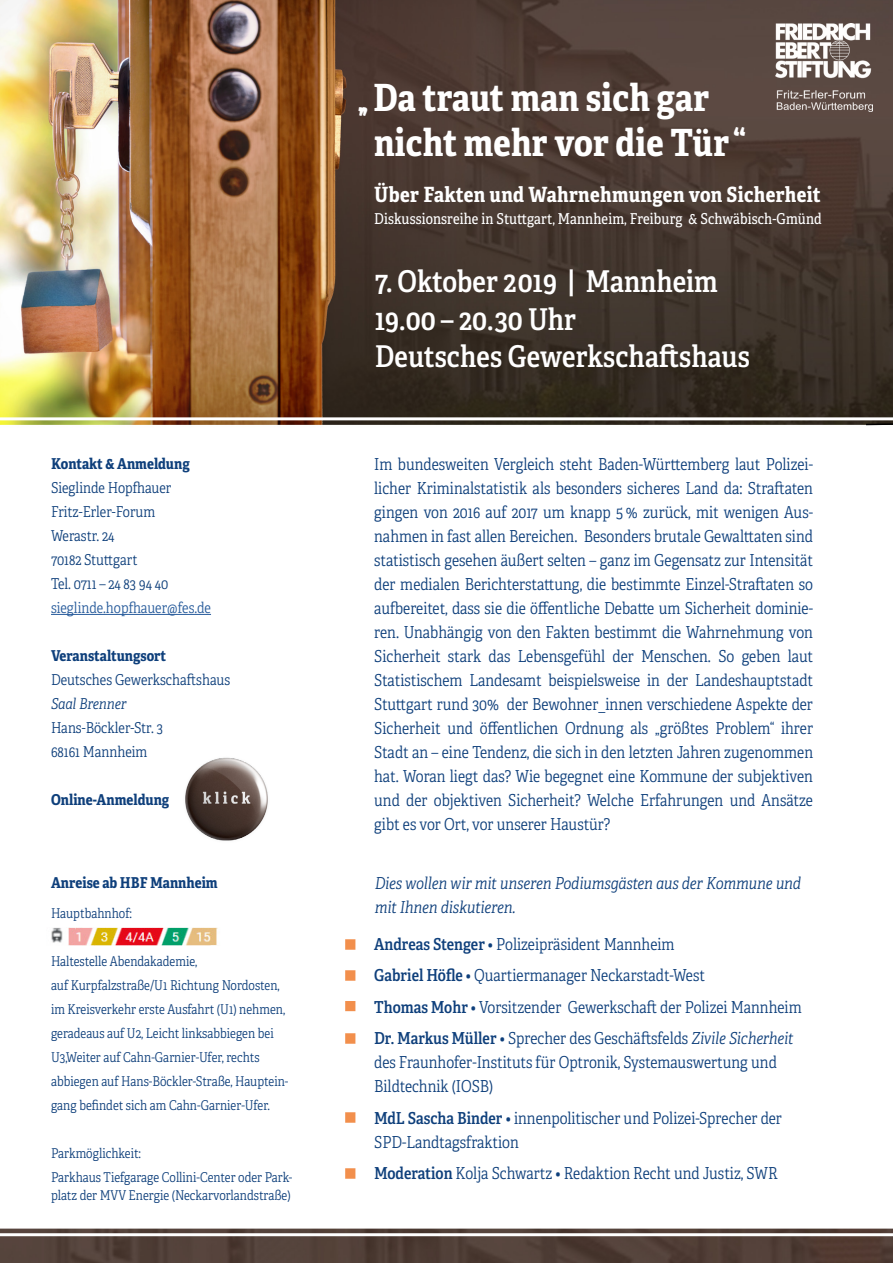
<style>
.page{position:relative;width:893px;height:1263px;background:#fff}
.page>*{position:absolute;margin:0;border:0;box-sizing:border-box;transform-origin:0 0}
.t1{font:700 37.5px/45px "Adelle Condensed";letter-spacing:.005em;color:#fff}
.t2{font:30px/37.5px "Adelle Condensed Sb";color:#fff}
.t3{font:700 21px "Adelle Condensed";letter-spacing:.015em;color:#fff}
.t4{font:16.5px/24px "Adelle Condensed Lt";color:#0e3f7b}
.t5{font:italic 16.5px/24px "Adelle Condensed Lt";color:#0e3f7b}
.t6{font:15px/24px "Adelle Condensed Lt";color:#0e3f7b}
.t7{font:700 15px "Adelle Condensed";color:#0e3f7b}
.t8{font:15px "Adelle Condensed";letter-spacing:.01em;color:#fff}
.t9{font:15px "Adelle Condensed Lt";color:#275b9b}
.t10{font:italic 15px "Adelle Condensed Lt";color:#0e3f7b}
.t11{font:13.5px/24px "Adelle Condensed Lt";color:#0e3f7b}
.s1{font-family:"Adelle Condensed Sb"}
.s2{font-style:italic}
</style>
<div class="page">
<img style="left:0;top:0;width:893px;height:1263px">
<hr style="left:51px;top:614px;width:160px;height:1px;background:#275b9b">
<img style="left:327px;top:964px;width:36px;height:28px">
<img style="left:775px;top:23px;width:97px;height:88px">
<svg style="left:864px;top:421px;width:29px;height:5px"></svg>
<img style="left:327px;top:995px;width:36px;height:28px">
<img style="left:327px;top:933px;width:36px;height:29px">
<img style="left:327px;top:1027px;width:36px;height:29px">
<img style="left:327px;top:1106px;width:36px;height:29px">
<hr style="left:0;top:417px;width:893px;height:3px;background:#fff">
<hr style="left:0;top:1233px;width:893px;height:3px;background:#fff">
<img style="left:47px;top:927px;width:173px;height:19px">
<img style="left:327px;top:1162px;width:36px;height:29px">
<img style="left:143px;top:734px;width:176px;height:189px">
<p class="t7" style="left:51px;top:452px;width:140px">Kontakt &amp; Anmeldung</p>
<p class="t6" style="left:51px;top:475px;width:122px">Sieglinde Hopfhauer<br>Fritz-Erler-Forum<br>Werastr. 24<br>70182 Stuttgart<br>Tel. 0711 – 24 83 94 40</p>
<p class="t9" style="left:51px;top:597px;width:162px">sieglinde.hopfhauer@fes.de</p>
<p class="t7" style="left:51px;top:644px;width:117px">Veranstaltungsort</p>
<p class="t6" style="left:51px;top:667px;width:181px">Deutsches Gewerkschaftshaus</p>
<p class="t10" style="left:51px;top:693px;width:77px">Saal Brenner</p>
<p class="t6" style="left:51px;top:715px;width:113px">Hans-Böckler-Str. 3<br>68161 Mannheim</p>
<p class="t7" style="left:51px;top:788px;width:120px">Online-Anmeldung</p>
<p class="t7" style="left:51px;top:872px;width:168px">Anreise ab HBF Mannheim</p>
<p class="t11" style="left:51px;top:901px;width:82px">Hauptbahnhof:</p>
<p class="t11" style="left:51px;top:949px;width:239px">Haltestelle Abendakademie,<br>auf Kurpfalzstraße/U1 Richtung Nordosten, im Kreisverkehr erste Ausfahrt (U1) nehmen, geradeaus auf U2, Leicht linksabbiegen bei U3,Weiter auf Cahn-Garnier-Ufer, rechts abbiegen auf Hans-Böckler-Straße, Hauptein&shy;gang befindet sich am Cahn-Garnier-Ufer.</p>
<p class="t11" style="left:51px;top:1141px;width:243px">Parkmöglichkeit:<br>Parkhaus Tiefgarage Collini-Center oder Park-</p>
<p class="t11" style="left:51px;top:1183px;width:241px">platz der MVV Energie (Neckarvorlandstraße)</p>
<h1 class="t1" style="left:374px;top:74px;width:374px;text-indent:-18px">„ Da traut man sich gar nicht mehr vor die Tür “</h1>
<p class="t3" style="left:374px;top:179px;width:448px">Über Fakten und Wahrnehmungen von Sicherheit</p>
<p class="t8" style="left:374px;top:207px;width:449px">Diskussionsreihe in Stuttgart, Mannheim, Freiburg &amp; Schwäbisch-Gmünd</p>
<h2 class="t2" style="left:375px;top:262px;width:377px">7. Oktober 2019 | Mannheim<br>19.00 – 20.30 Uhr<br>Deutsches Gewerkschaftshaus</h2>
<p class="t4" style="left:374px;top:451px;width:440px;text-align:justify">Im bundesweiten Vergleich steht Baden-Württemberg laut Polizei&shy;licher Kriminalstatistik als besonders sicheres Land da: Straftaten gingen von 2016 auf 2017 um knapp 5 % zurück, mit wenigen Aus&shy;nahmen in fast allen Bereichen. Besonders brutale Gewalttaten sind statistisch gesehen äußert selten – ganz im Gegensatz zur Intensität der medialen Berichterstattung, die bestimmte Einzel-Straftaten so aufbereitet, dass sie die öffentliche Debatte um Sicherheit dominie&shy;ren. Unabhängig von den Fakten bestimmt die Wahrnehmung von Sicherheit stark das Lebensgefühl der Menschen. So geben laut Statistischem Landesamt beispielsweise in der Landeshauptstadt Stuttgart rund 30% der Bewohner_innen verschiedene Aspekte der Sicherheit und öffentlichen Ordnung als „größtes Problem“ ihrer Stadt an – eine Tendenz, die sich in den letzten Jahren zugenommen hat. Woran liegt das? Wie begegnet eine Kommune der subjektiven und der objektiven Sicherheit? Welche Erfahrungen und Ansätze gibt es vor Ort, vor unserer Haustür?</p>
<p class="t5" style="left:375px;top:870px;width:428px">Dies wollen wir mit unseren Podiumsgästen aus der Kommune und mit Ihnen diskutieren.</p>
<p class="t4" style="left:374px;top:928px;width:429px;line-height:31.5px"><span class="s1">Andreas Stenger</span> • Polizeipräsident Mannheim<br><span class="s1">Gabriel Höfle</span> • Quartiermanager Neckarstadt-West<br><span class="s1">Thomas Mohr</span> • Vorsitzender Gewerkschaft der Polizei Mannheim <span class="s1">Dr. Markus Müller</span> • Sprecher des Geschäftsfelds <span class="s2">Zivile Sicherheit</span></p>
<p class="t4" style="left:374px;top:1050px;width:404px">des Fraunhofer-Instituts für Optronik, Systemauswertung und<br>Bildtechnik (IOSB)</p>
<p class="t4" style="left:374px;top:1105px;width:409px"><span class="s1">MdL Sascha Binder</span> • innenpolitischer und Polizei-Sprecher der<br>SPD-Landtagsfraktion</p>
<p class="t4" style="left:374px;top:1161px;width:405px"><span class="s1">Moderation</span> Kolja Schwartz • Redaktion Recht und Justiz, SWR</p>
</div>
